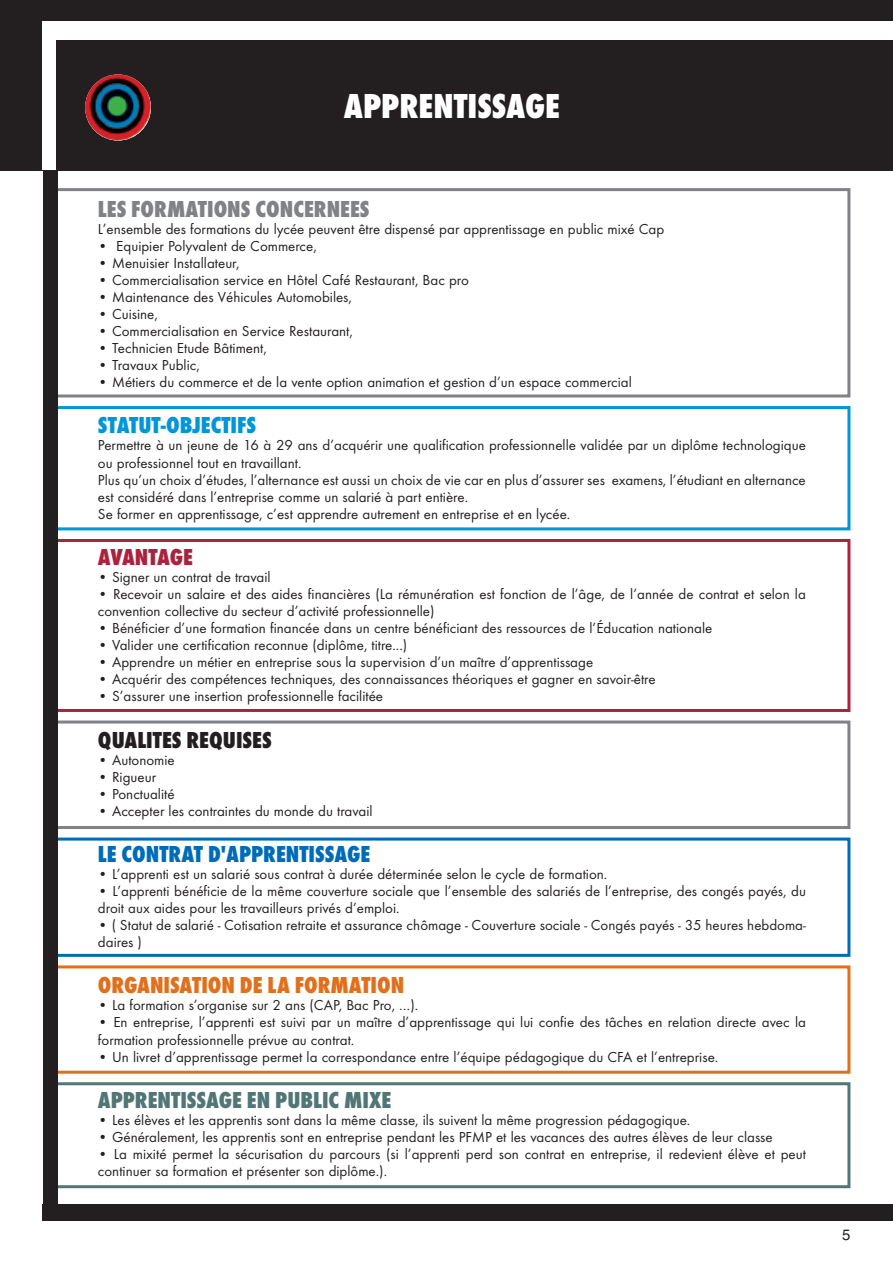
<style>
.page{position:relative;width:893px;height:1263px;background:#fff}
.page>*{position:absolute;margin:0;border:0;box-sizing:border-box;transform-origin:0 0}
.t1{font:800 condensed 36px "Futura T";color:#fff}
.t2{font:800 condensed 24px "Futura T";color:#e1701d}
.t3{font:800 condensed 24px "Futura T";color:#517675}
.t4{font:800 condensed 24px "Futura T";color:#006bb6}
.t5{font:800 condensed 24px "Futura T";color:#808285}
.t6{font:800 condensed 24px "Futura T";color:#0196d7}
.t7{font:800 condensed 24px "Futura T";color:#231f20}
.t8{font:800 condensed 24px "Futura T";letter-spacing:-.01em;color:#a9233d}
.t9{font:15px/17.1px "Futura T";color:#231f20}
.t10{font:15px "Helvetica";color:#231f20}
</style>
<div class="page">
<div style="left:0;top:0;width:893px;height:170px;background:#231f20"></div>
<div style="left:47px;top:188px;width:803px;height:209px;border:3px solid #808285"></div>
<div style="left:47px;top:720px;width:803px;height:109px;border:3px solid #808285"></div>
<div style="left:47px;top:406px;width:803px;height:124px;border:3px solid #0196d7"></div>
<div style="left:47px;top:837px;width:803px;height:120px;border:3px solid #006bb6"></div>
<div style="left:47px;top:965px;width:803px;height:109px;border:3px solid #e1701d"></div>
<div style="left:47px;top:1082px;width:803px;height:106px;border:3px solid #517675"></div>
<div style="left:47px;top:539px;width:803px;height:173px;border:3px solid #a9233d"></div>
<div style="left:43px;top:21px;width:850px;height:149px;background:#fff"></div>
<div style="left:43px;top:170px;width:14px;height:1038px;background:#231f20"></div>
<div style="left:56px;top:40px;width:837px;height:130px;background:#231f20"></div>
<div style="left:43px;top:1204px;width:850px;height:16px;background:#231f20"></div>
<img style="left:85px;top:74px;width:66px;height:67px;border-radius:50%">
<h1 class="t1" style="left:344px;top:84px;width:218px">APPRENTISSAGE</h1>
<h2 class="t5" style="left:98px;top:194px;width:273px">LES FORMATIONS CONCERNEES</h2>
<p class="t9" style="left:98px;top:220px;width:568px">L’ensemble des formations du lycée peuvent être dispensé par apprentissage en public mixé Cap</p>
<p class="t9" style="left:98px;top:237px;width:220px">• Equipier Polyvalent de Commerce,</p>
<p class="t9" style="left:98px;top:254px;width:143px">• Menuisier Installateur,</p>
<p class="t9" style="left:98px;top:271px;width:372px">• Commercialisation service en Hôtel Café Restaurant, Bac pro</p>
<p class="t9" style="left:98px;top:288px;width:255px">• Maintenance des Véhicules Automobiles,</p>
<p class="t9" style="left:98px;top:305px;width:61px">• Cuisine,</p>
<p class="t9" style="left:98px;top:322px;width:256px">• Commercialisation en Service Restaurant,</p>
<p class="t9" style="left:98px;top:339px;width:170px">• Technicien Etude Bâtiment,</p>
<p class="t9" style="left:98px;top:356px;width:103px">• Travaux Public,</p>
<p class="t9" style="left:98px;top:374px;width:535px">• Métiers du commerce et de la vente option animation et gestion d’un espace commercial</p>
<h2 class="t6" style="left:98px;top:411px;width:160px">STATUT-OBJECTIFS</h2>
<p class="t9" style="left:98px;top:437px;width:709px">Permettre à un jeune de 16 à 29 ans d’acquérir une qualification professionnelle validée par un diplôme technologique ou professionnel tout en travaillant.<br>Plus qu’un choix d’études, l’alternance est aussi un choix de vie car en plus d’assurer ses examens, l’étudiant en alternance est considéré dans l’entreprise comme un salarié à part entière.<br>Se former en apprentissage, c’est apprendre autrement en entreprise et en lycée.</p>
<h2 class="t8" style="left:98px;top:542px;width:97px">AVANTAGE</h2>
<p class="t9" style="left:98px;top:568px;width:174px">• Signer un contrat de travail</p>
<p class="t9" style="left:98px;top:585px;width:709px">• Recevoir un salaire et des aides financières (La rémunération est fonction de l’âge, de l’année de contrat et selon la convention collective du secteur d’activité professionnelle)</p>
<p class="t9" style="left:98px;top:619px;width:616px">• Bénéficier d’une formation financée dans un centre bénéficiant des ressources de l’Éducation nationale</p>
<p class="t9" style="left:98px;top:636px;width:311px">• Valider une certification reconnue (diplôme, titre...)</p>
<p class="t9" style="left:98px;top:653px;width:497px">• Apprendre un métier en entreprise sous la supervision d’un maître d’apprentissage</p>
<p class="t9" style="left:98px;top:670px;width:559px">• Acquérir des compétences techniques, des connaissances théoriques et gagner en savoir-être</p>
<p class="t9" style="left:98px;top:688px;width:287px">• S’assurer une insertion professionnelle facilitée</p>
<h2 class="t7" style="left:98px;top:725px;width:175px">QUALITES REQUISES</h2>
<p class="t9" style="left:98px;top:751px;width:78px">• Autonomie</p>
<p class="t9" style="left:98px;top:768px;width:60px">• Rigueur</p>
<p class="t9" style="left:98px;top:785px;width:78px">• Ponctualité</p>
<p class="t9" style="left:98px;top:802px;width:276px">• Accepter les contraintes du monde du travail</p>
<h2 class="t4" style="left:98px;top:839px;width:274px">LE CONTRAT D'APPRENTISSAGE</h2>
<p class="t9" style="left:98px;top:865px;width:511px">• L’apprenti est un salarié sous contrat à durée déterminée selon le cycle de formation.</p>
<p class="t9" style="left:98px;top:882px;width:709px">• L’apprenti bénéficie de la même couverture sociale que l’ensemble des salariés de l’entreprise, des congés payés, du droit aux aides pour les travailleurs privés d’emploi.</p>
<p class="t9" style="left:98px;top:916px;width:709px">• ( Statut de salarié - Cotisation retraite et assurance chômage - Couverture sociale - Congés payés - 35 heures hebdoma&shy;daires )</p>
<h2 class="t2" style="left:98px;top:971px;width:308px">ORGANISATION DE LA FORMATION</h2>
<p class="t9" style="left:98px;top:997px;width:322px">• La formation s’organise sur 2 ans (CAP, Bac Pro, …).</p>
<p class="t9" style="left:98px;top:1014px;width:709px">• En entreprise, l’apprenti est suivi par un maître d’apprentissage qui lui confie des tâches en relation directe avec la formation professionnelle prévue au contrat.</p>
<p class="t9" style="left:98px;top:1048px;width:622px">• Un livret d’apprentissage permet la correspondance entre l’équipe pédagogique du CFA et l’entreprise.</p>
<h2 class="t3" style="left:98px;top:1085px;width:295px">APPRENTISSAGE EN PUBLIC MIXE</h2>
<p class="t9" style="left:98px;top:1111px;width:594px">• Les élèves et les apprentis sont dans la même classe, ils suivent la même progression pédagogique.</p>
<p class="t9" style="left:98px;top:1128px;width:676px">• Généralement, les apprentis sont en entreprise pendant les PFMP et les vacances des autres élèves de leur classe</p>
<p class="t9" style="left:98px;top:1145px;width:709px">• La mixité permet la sécurisation du parcours (si l’apprenti perd son contrat en entreprise, il redevient élève et peut continuer sa formation et présenter son diplôme.).</p>
<p class="t10" style="left:842px;top:1229px;width:10px">5</p>
</div>
